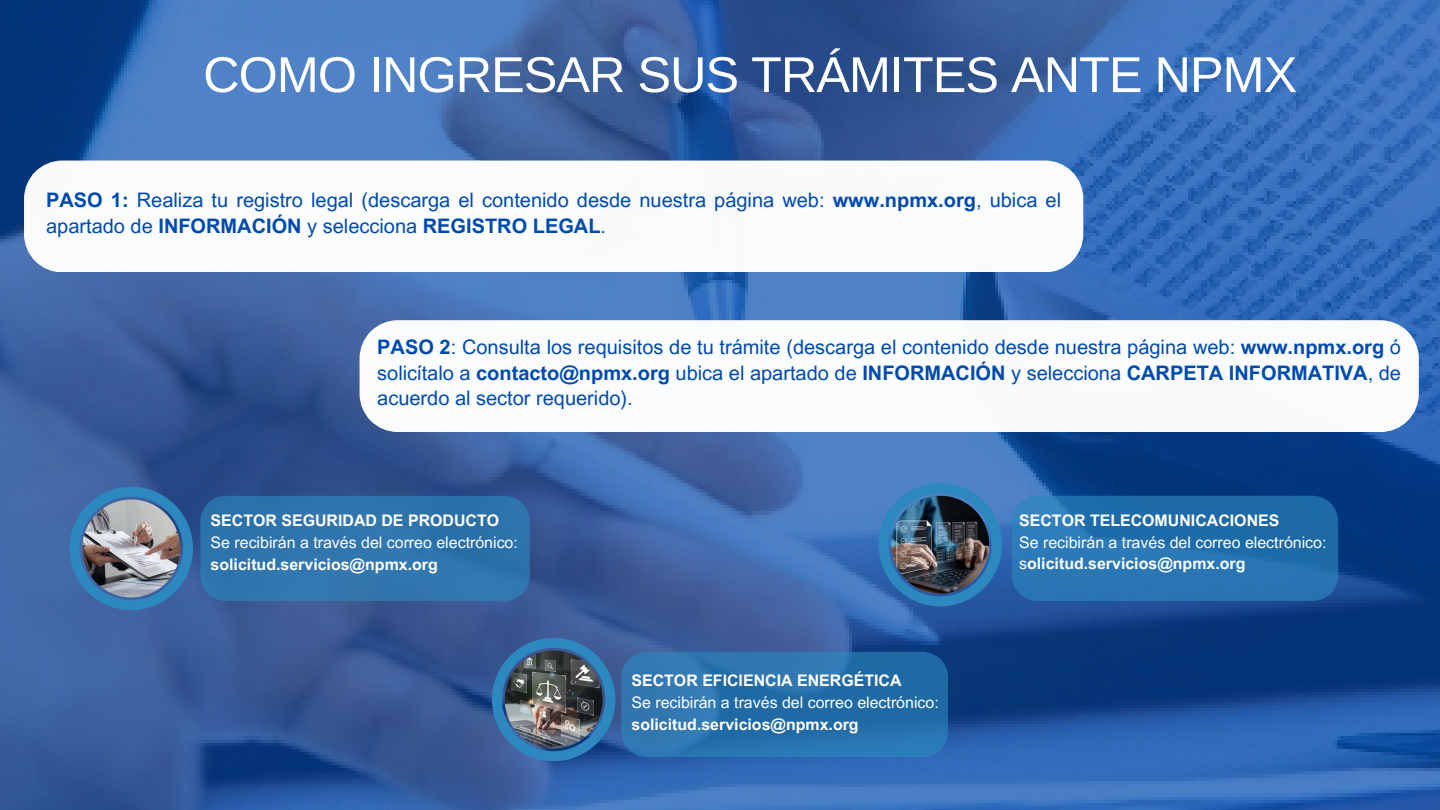
<style>
.page{position:relative;width:1440px;height:810px;background:#fff}
.page>*{position:absolute;margin:0;border:0;box-sizing:border-box;transform-origin:0 0}
.t1{font:50.4px "Arimo";letter-spacing:-.02em;color:#fff}
.t2{font:20px/25.5px "Arial MT Pro";color:#004aad}
.t3{font:15.9px/21.8px "Arial MT Pro";color:#fff}
.t4{font:700 15.9px "Arial MT Pro";color:#fff}
.s1{font-weight:700}
</style>
<div class="page">
<img style="left:0;top:0;width:1440px;height:810px">
<img style="left:879px;top:483px;width:123px;height:123px">
<img style="left:492px;top:638px;width:123px;height:123px">
<img style="left:70px;top:487px;width:123px;height:123px">
<div style="left:200px;top:496px;width:330px;height:105px;background:#2f74ad"></div>
<svg style="left:24px;top:161px;width:1059px;height:111px"></svg>
<svg style="left:360px;top:320px;width:1059px;height:112px"></svg>
<svg style="left:621px;top:652px;width:327px;height:105px"></svg>
<svg style="left:1012px;top:496px;width:326px;height:105px"></svg>
<h2 class="t1" style="left:203px;top:46px;width:1095px">COMO INGRESAR SUS TRÁMITES ANTE NPMX</h2>
<p class="t2" style="left:46px;top:190px;width:1016px"><span class="s1">PASO 1:</span> Realiza tu registro legal (descarga el contenido desde nuestra página web: <span class="s1">www.npmx.org</span>, ubica el apartado de <span class="s1">INFORMACIÓN</span> y selecciona <span class="s1">REGISTRO LEGAL</span>.</p>
<p class="t2" style="left:377px;top:337px;width:1025px;text-align:justify"><span class="s1">PASO 2</span>: Consulta los requisitos de tu trámite (descarga el contenido desde nuestra página web: <span class="s1">www.npmx.org</span> ó solicítalo a <span class="s1">contacto@npmx.org</span> ubica el apartado de <span class="s1">INFORMACIÓN</span> y selecciona <span class="s1">CARPETA INFORMATIVA</span>, de acuerdo al sector requerido).</p>
<p class="t4" style="left:211px;top:515px;width:290px">SECTOR SEGURIDAD DE PRODUCTO</p>
<p class="t3" style="left:211px;top:534px;width:309px">Se recibirán a través del correo electrónico: <span class="s1">solicitud.servicios@npmx.org</span></p>
<p class="t4" style="left:631px;top:675px;width:272px">SECTOR EFICIENCIA ENERGÉTICA</p>
<p class="t3" style="left:631px;top:693px;width:309px">Se recibirán a través del correo electrónico: <span class="s1">solicitud.servicios@npmx.org</span></p>
<p class="t4" style="left:1019px;top:514px;width:262px">SECTOR TELECOMUNICACIONES</p>
<p class="t3" style="left:1019px;top:533px;width:309px">Se recibirán a través del correo electrónico: s<span class="s1">olicitud.servicios@npmx.org</span></p>
</div>
